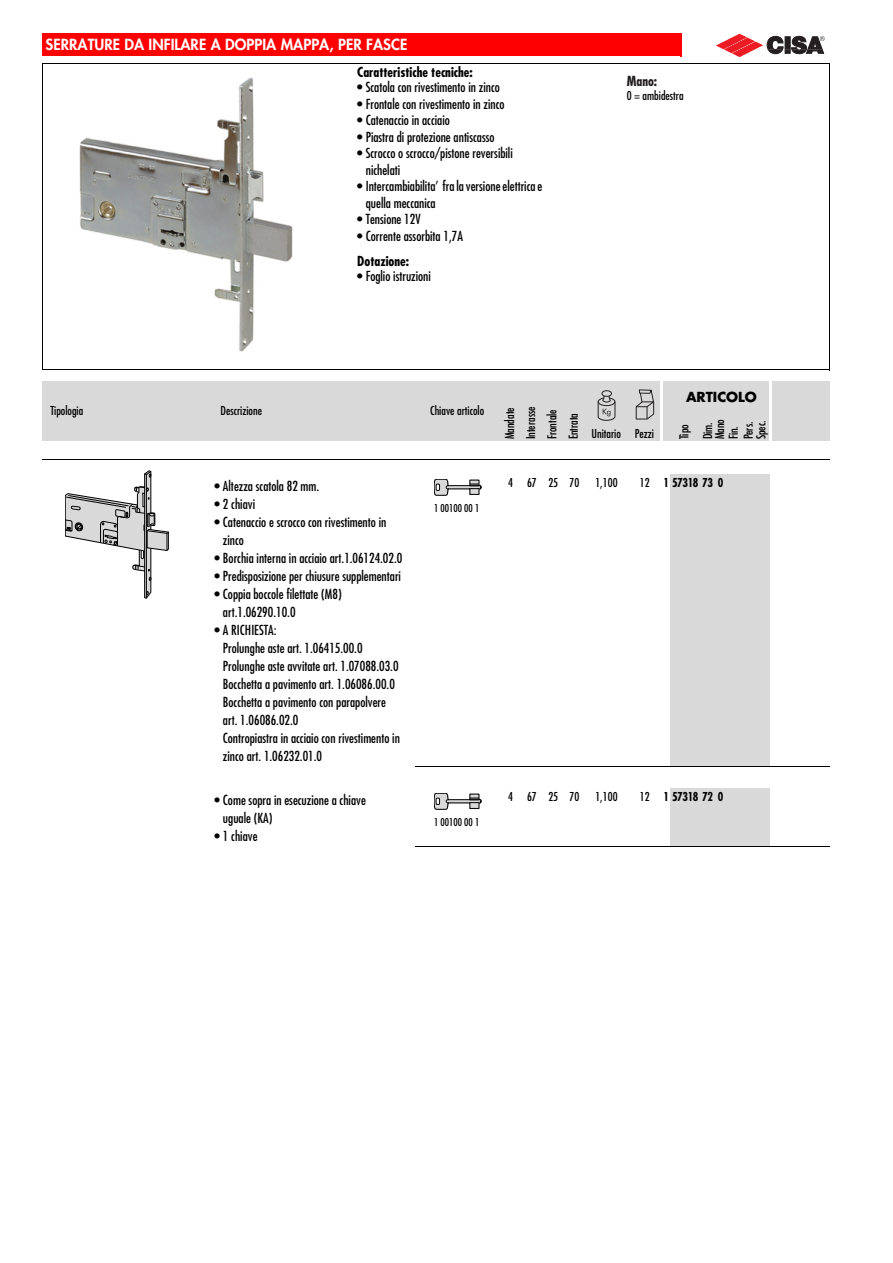
<style>
.page{position:relative;width:893px;height:1263px;background:#fff}
.page>*{position:absolute;margin:0;border:0;box-sizing:border-box;transform-origin:0 0}
.Book{font:800 15px "Futura";color:#fff}
.Book-2{font:condensed 13.5px/18px "Futura";color:#000}
.Book-3{font:700 condensed 13.5px "Futura";color:#000}
.Book-4{font:700 13.5px "Futura";color:#000}
.Book-5{font:700 condensed 13.5px "Futura";color:#231f20}
.Book-6{font:condensed 12px/21.3px "Futura";color:#000}
.t1{font:700 condensed 12px "Futura";letter-spacing:-.03em;color:#000;scale:.95 1}
.t2{font:condensed 10.5px "Futura";color:#000}
.s1{font-weight:700}
.s2{font-weight:400}
</style>
<div class="page">
<div style="left:42px;top:34px;width:638px;height:21px;background:#f00"></div>
<hr style="left:42px;top:33px;width:639px;height:2px;background:#f00">
<svg style="left:680px;top:35px;width:1px;height:21px"></svg>
<hr style="left:42px;top:55px;width:638px;height:1px;background:#f00">
<div style="left:42px;top:382px;width:170px;height:59px;background:#d9d9d9"></div>
<div style="left:212px;top:382px;width:203px;height:59px;background:#d9d9d9"></div>
<div style="left:415px;top:382px;width:85px;height:59px;background:#d9d9d9"></div>
<div style="left:500px;top:382px;width:21px;height:59px;background:#d9d9d9"></div>
<div style="left:521px;top:382px;width:21px;height:59px;background:#d9d9d9"></div>
<div style="left:542px;top:382px;width:21px;height:59px;background:#d9d9d9"></div>
<div style="left:563px;top:382px;width:22px;height:59px;background:#d9d9d9"></div>
<div style="left:585px;top:382px;width:76px;height:34px;background:#d9d9d9"></div>
<div style="left:661px;top:382px;width:9px;height:59px;background:#d9d9d9"></div>
<div style="left:670px;top:382px;width:100px;height:34px;background:#d9d9d9"></div>
<div style="left:770px;top:382px;width:59px;height:34px;background:#d9d9d9"></div>
<div style="left:585px;top:416px;width:42px;height:25px;background:#d9d9d9"></div>
<div style="left:627px;top:416px;width:34px;height:25px;background:#d9d9d9"></div>
<div style="left:670px;top:416px;width:29px;height:25px;background:#d9d9d9"></div>
<div style="left:699px;top:416px;width:15px;height:25px;background:#d9d9d9"></div>
<div style="left:714px;top:416px;width:11px;height:25px;background:#d9d9d9"></div>
<div style="left:725px;top:416px;width:15px;height:25px;background:#d9d9d9"></div>
<div style="left:740px;top:416px;width:15px;height:25px;background:#d9d9d9"></div>
<div style="left:755px;top:416px;width:15px;height:25px;background:#d9d9d9"></div>
<div style="left:770px;top:416px;width:59px;height:25px;background:#d9d9d9"></div>
<hr style="left:660px;top:382px;width:3px;height:59px;background:#fff">
<hr style="left:768px;top:382px;width:3px;height:59px;background:#fff">
<div style="left:601px;top:390px;width:11px;height:7px;border:1px solid #231f20;border-radius:50%"></div>
<svg style="left:597px;top:395px;width:18px;height:26px"></svg>
<svg style="left:635px;top:390px;width:19px;height:29px"></svg>
<hr style="left:42px;top:63px;width:787px;height:1px;background:#000">
<hr style="left:829px;top:64px;width:1px;height:306px;background:#000">
<hr style="left:42px;top:370px;width:787px;height:1px;background:#000">
<hr style="left:42px;top:63px;width:1px;height:307px;background:#000">
<svg style="left:716px;top:34px;width:108px;height:22px"></svg>
<hr style="left:43px;top:459px;width:786px;height:1px;background:#000">
<svg style="left:65px;top:471px;width:104px;height:127px"></svg>
<div style="left:670px;top:474px;width:30px;height:293px;background:#d9d9d9"></div>
<div style="left:700px;top:474px;width:15px;height:293px;background:#d9d9d9"></div>
<div style="left:715px;top:474px;width:10px;height:293px;background:#d9d9d9"></div>
<div style="left:725px;top:474px;width:45px;height:293px;background:#d9d9d9"></div>
<div style="left:670px;top:788px;width:30px;height:59px;background:#d9d9d9"></div>
<div style="left:700px;top:788px;width:15px;height:59px;background:#d9d9d9"></div>
<div style="left:715px;top:788px;width:10px;height:59px;background:#d9d9d9"></div>
<div style="left:725px;top:788px;width:45px;height:59px;background:#d9d9d9"></div>
<hr style="left:415px;top:766px;width:414px;height:1px;background:#000">
<hr style="left:415px;top:846px;width:414px;height:1px;background:#000">
<svg style="left:434px;top:479px;width:47px;height:16px"></svg>
<svg style="left:434px;top:793px;width:47px;height:17px"></svg>
<img style="left:79px;top:77px;width:214px;height:275px">
<p class="Book" style="left:46px;top:38px;width:363px">SERRATURE DA INFILARE A DOPPIA MAPPA, PER FASCE</p>
<p class="Book-3" style="left:357px;top:66px;width:117px">Caratteristiche tecniche:</p>
<p class="Book-2" style="left:357px;top:79px;width:144px">• Scatola con rivestimento in zinco</p>
<p class="Book-2" style="left:357px;top:96px;width:149px">• Frontale con rivestimento in zinco</p>
<p class="Book-2" style="left:357px;top:112px;width:94px">• Catenaccio in acciaio</p>
<p class="Book-2" style="left:357px;top:129px;width:139px">• Piastra di protezione antiscasso</p>
<p class="Book-2" style="left:366px;top:146px;width:148px;line-height:16.5px;text-indent:-8px">• Scrocco o scrocco/pistone reversibili nichelati</p>
<p class="Book-2" style="left:366px;top:179px;width:178px;line-height:16.5px;text-indent:-8px">• Intercambiabilita’ fra la versione elettrica e quella meccanica</p>
<p class="Book-2" style="left:357px;top:211px;width:65px">• Tensione 12V</p>
<p class="Book-2" style="left:357px;top:224px;width:107px;line-height:25.5px">• Corrente assorbita 1,7A<br><span class="s1">Dotazione:</span></p>
<p class="Book-2" style="left:357px;top:268px;width:75px">• Foglio istruzioni</p>
<p class="Book-5" style="left:626px;top:75px;width:32px">Mano:</p>
<p class="Book-6" style="left:626px;top:86px;width:58px">0 = ambidestra</p>
<p class="Book-6" style="left:50px;top:401px;width:34px">Tipologia</p>
<p class="Book-6" style="left:220px;top:401px;width:43px">Descrizione</p>
<p class="Book-6" style="left:430px;top:401px;width:55px">Chiave articolo</p>
<p class="Book-6" style="left:500px;top:439px;width:34px;rotate:-90deg">Mandate<br>Interasse<br>Frontale<br>Entrata</p>
<p class="Book-4" style="left:686px;top:391px;width:72px">ARTICOLO</p>
<p class="Book-6" style="left:591px;top:424px;width:64px">Unitario Pezzi</p>
<p class="Book-6" style="left:673px;top:439px;width:19px;line-height:23.9px;rotate:-90deg">Tipo<br>Dim.</p>
<p class="Book-6" style="left:713px;top:439px;width:22px;line-height:13.6px;rotate:-90deg">Mano<br>Fin.</p>
<p class="Book-6" style="left:743px;top:439px;width:20px;line-height:12.6px;rotate:-90deg">Pers.<br>Spec.</p>
<p class="Book-2" style="left:214px;top:478px;width:106px">• Altezza scatola 82 mm.</p>
<p class="Book-2" style="left:214px;top:496px;width:42px">• 2 chiavi</p>
<p class="Book-2" style="left:223px;top:514px;width:165px;text-indent:-9px">• Catenaccio e scrocco con rivestimento in zinco</p>
<p class="Book-2" style="left:214px;top:550px;width:189px">• Borchia interna in acciaio art.1.06124.02.0</p>
<p class="Book-2" style="left:214px;top:568px;width:188px">• Predisposizione per chiusure supplementari</p>
<p class="Book-2" style="left:223px;top:586px;width:120px;text-indent:-9px">• Coppia boccole filettate (M8) art.1.06290.10.0</p>
<p class="Book-2" style="left:223px;top:622px;width:178px;text-indent:-9px">• A RICHIESTA:<br>Prolunghe aste art. 1.06415.00.0<br>Prolunghe aste avvitate art. 1.07088.03.0<br>Bocchetta a pavimento art. 1.06086.00.0<br>Bocchetta a pavimento con parapolvere art. 1.06086.02.0<br>Contropiastra in acciaio con rivestimento in zinco art. 1.06232.01.0</p>
<p class="Book-2" style="left:223px;top:792px;width:144px;text-indent:-9px">• Come sopra in esecuzione a chiave uguale (KA)</p>
<p class="Book-2" style="left:214px;top:828px;width:45px">• 1 chiave</p>
<p class="t2" style="left:434px;top:503px;width:47px">1 00100 00 1</p>
<p class="Book-6" style="left:508px;top:473px;width:73px">4 67 25 70</p>
<p class="Book-6" style="left:595px;top:473px;width:24px">1,100</p>
<p class="t1" style="left:639px;top:477px;width:89px"><span class="s2">12</span> 1 57318 73 0</p>
<p class="t2" style="left:434px;top:817px;width:47px">1 00100 00 1</p>
<p class="Book-6" style="left:508px;top:787px;width:73px">4 67 25 70</p>
<p class="Book-6" style="left:595px;top:787px;width:24px">1,100</p>
<p class="t1" style="left:639px;top:791px;width:89px"><span class="s2">12</span> 1 57318 72 0</p>
</div>
